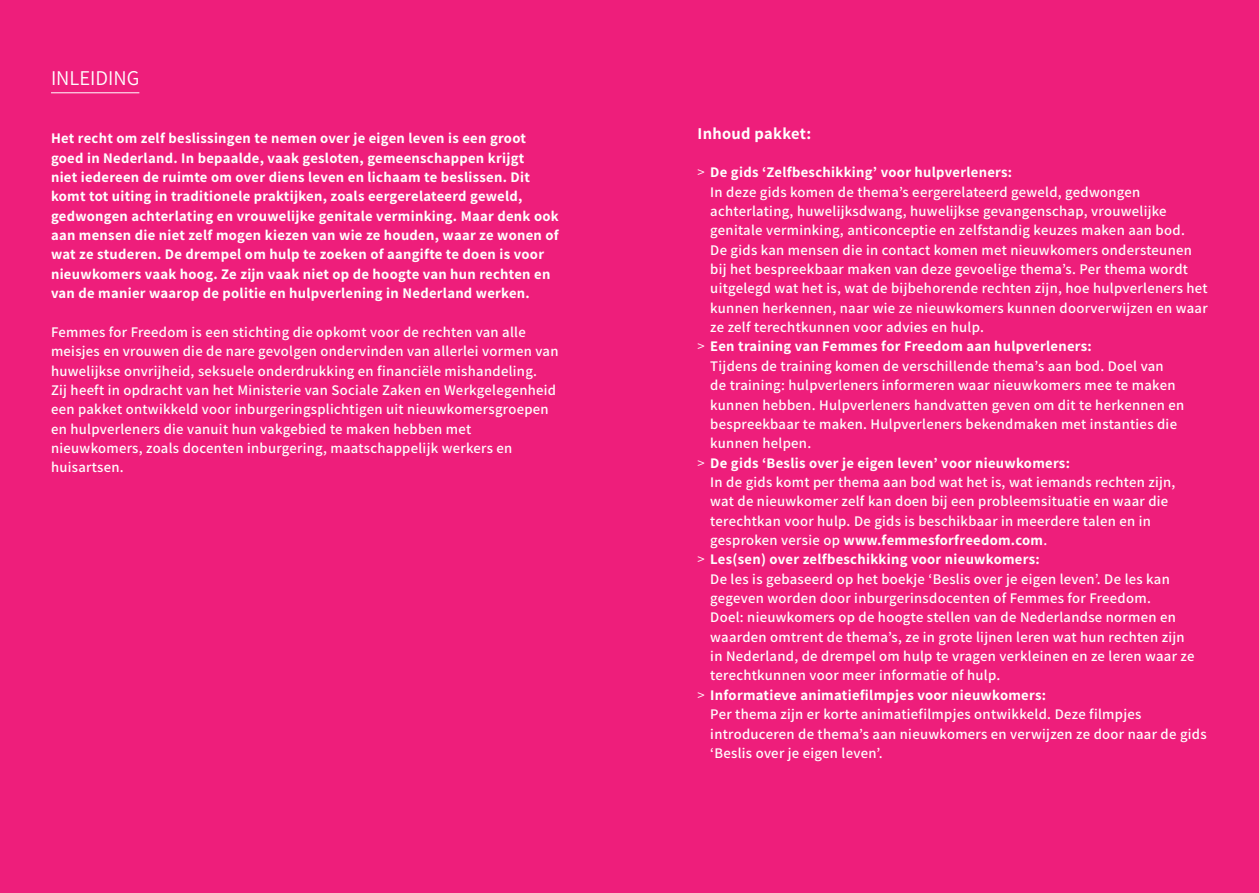
<style>
.page{position:relative;width:1259px;height:893px;background:#ee1e7b}
.page>*{position:absolute;margin:0;border:0;box-sizing:border-box;transform-origin:0 0}
.hoofdstukken_kop{font:21px "Assistant";color:#fff}
.platte_tekst{font:700 16.5px "Assistant";letter-spacing:.02em;color:#fff}
.platte_tekst-2{font:600 14.7px/19.4px "Assistant";letter-spacing:.02em;color:#fff}
.platte_tekst-3{font:700 14.7px/19.4px "Assistant";letter-spacing:.02em;color:#fff}
.s1{font-weight:400}
.s2{font-weight:700}
</style>
<div class="page">
<hr style="left:51px;top:92px;width:88px;height:1px;background:#fff">
<p class="hoofdstukken_kop" style="left:51px;top:64px;width:90px">INLEIDING</p>
<p class="platte_tekst-3" style="left:51px;top:128px;width:509px">Het recht om zelf beslissingen te nemen over je eigen leven is een groot goed in Nederland. In bepaalde, vaak gesloten, gemeenschappen krijgt<br>niet iedereen de ruimte om over diens leven en lichaam te beslissen. Dit komt tot uiting in traditionele praktijken, zoals eergerelateerd geweld, gedwongen achterlating en vrouwelijke genitale verminking. Maar denk ook aan mensen die niet zelf mogen kiezen van wie ze houden, waar ze wonen of wat ze studeren. De drempel om hulp te zoeken of aangifte te doen is voor nieuwkomers vaak hoog. Ze zijn vaak niet op de hoogte van hun rechten en van de manier waarop de politie en hulpverlening in Nederland werken.</p>
<p class="platte_tekst-2" style="left:51px;top:322px;width:509px">Femmes for Freedom is een stichting die opkomt voor de rechten van alle meisjes en vrouwen die de nare gevolgen ondervinden van allerlei vormen van huwelijkse onvrijheid, seksuele onderdrukking en financiële mishandeling.<br>Zij heeft in opdracht van het Ministerie van Sociale Zaken en Werkgelegenheid een pakket ontwikkeld voor inburgeringsplichtigen uit nieuwkomersgroepen en hulpverleners die vanuit hun vakgebied te maken hebben met nieuwkomers, zoals docenten inburgering, maatschappelijk werkers en huisartsen.</p>
<p class="platte_tekst" style="left:697px;top:122px;width:115px">Inhoud pakket:</p>
<p class="platte_tekst-2" style="left:710px;top:162px;width:499px;text-indent:-13px"><span class="s1">&gt;</span> <span class="s2">De gids ‘Zelfbeschikking’ voor hulpverleners:<br></span>In deze gids komen de thema’s eergerelateerd geweld, gedwongen achterlating, huwelijksdwang, huwelijkse gevangenschap, vrouwelijke genitale verminking, anticonceptie en zelfstandig keuzes maken aan bod.<br>De gids kan mensen die in contact komen met nieuwkomers ondersteunen bij het bespreekbaar maken van deze gevoelige thema’s. Per thema wordt uitgelegd wat het is, wat de bijbehorende rechten zijn, hoe hulpverleners het kunnen herkennen, naar wie ze nieuwkomers kunnen doorverwijzen en waar ze zelf terechtkunnen voor advies en hulp.</p>
<p class="platte_tekst-2" style="left:710px;top:336px;width:475px;text-indent:-13px"><span class="s1">&gt;</span> <span class="s2">Een training van Femmes for Freedom aan hulpverleners:<br></span>Tijdens de training komen de verschillende thema’s aan bod. Doel van<br>de training: hulpverleners informeren waar nieuwkomers mee te maken kunnen hebben. Hulpverleners handvatten geven om dit te herkennen en bespreekbaar te maken. Hulpverleners bekendmaken met instanties die kunnen helpen.</p>
<p class="platte_tekst-2" style="left:710px;top:452px;width:467px;text-indent:-13px"><span class="s1">&gt;</span> <span class="s2">De gids ‘Beslis over je eigen leven’ voor nieuwkomers:<br></span>In de gids komt per thema aan bod wat het is, wat iemands rechten zijn, wat de nieuwkomer zelf kan doen bij een probleemsituatie en waar die terechtkan voor hulp. De gids is beschikbaar in meerdere talen en in gesproken versie op <span class="s2">www.femmesforfreedom.com</span>.</p>
<p class="platte_tekst-2" style="left:710px;top:549px;width:486px;text-indent:-13px"><span class="s1">&gt;</span> <span class="s2">Les(sen) over zelfbeschikking voor nieuwkomers:<br></span>De les is gebaseerd op het boekje ‘Beslis over je eigen leven’. De les kan gegeven worden door inburgerinsdocenten of Femmes for Freedom.<br>Doel: nieuwkomers op de hoogte stellen van de Nederlandse normen en waarden omtrent de thema’s, ze in grote lijnen leren wat hun rechten zijn in Nederland, de drempel om hulp te vragen verkleinen en ze leren waar ze terechtkunnen voor meer informatie of hulp.</p>
<p class="platte_tekst-2" style="left:710px;top:685px;width:498px;text-indent:-13px"><span class="s1">&gt;</span> <span class="s2">Informatieve animatiefilmpjes voor nieuwkomers:<br></span>Per thema zijn er korte animatiefilmpjes ontwikkeld. Deze filmpjes introduceren de thema’s aan nieuwkomers en verwijzen ze door naar de gids ‘Beslis over je eigen leven’.</p>
</div>
